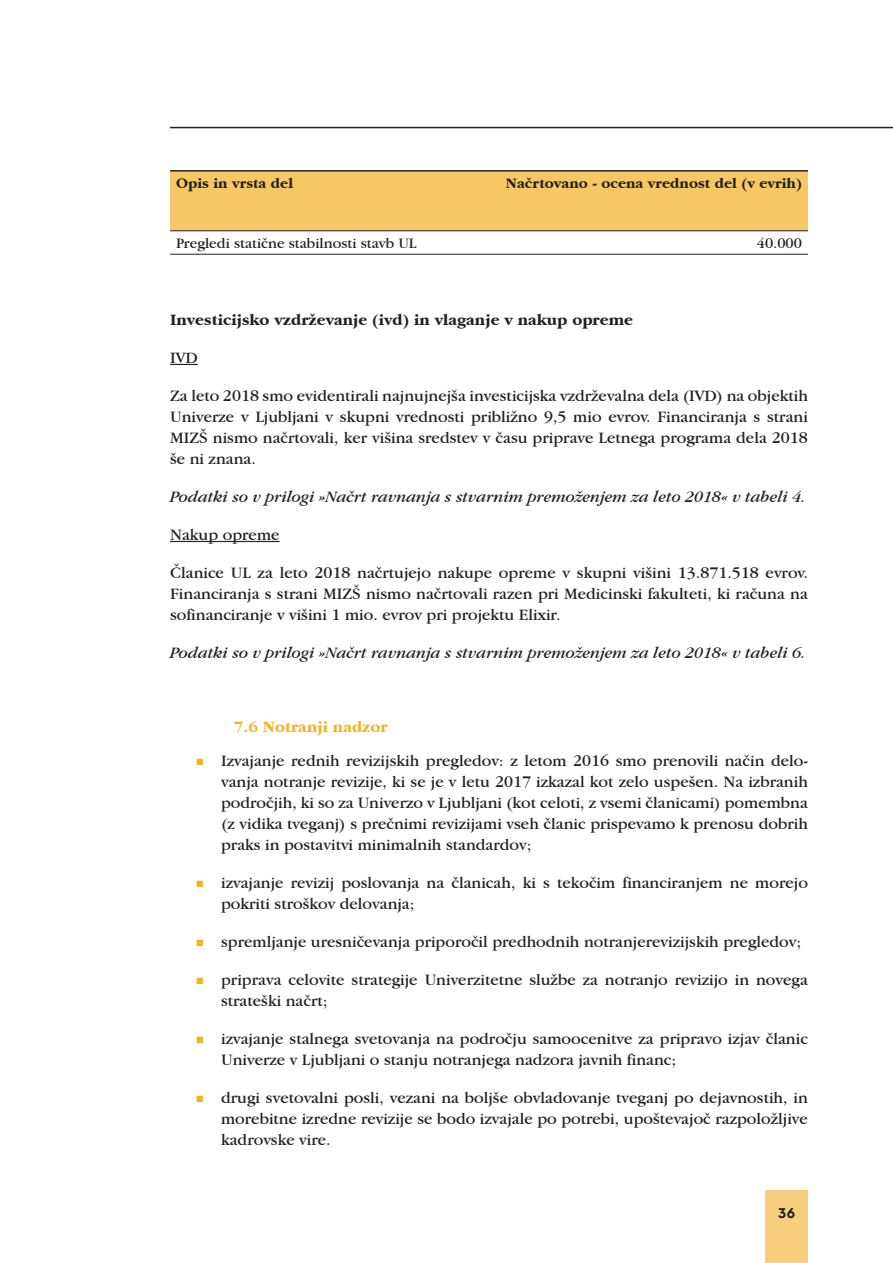
<style>
.page{position:relative;width:893px;height:1263px;background:#fff}
.page>*{position:absolute;margin:0;border:0;box-sizing:border-box;transform-origin:0 0}
.body_tekst{font:16.5px/21px "Garamond IT Cby BT";color:#231f20;text-align:justify}
.body_tekst-2{font:italic 16.5px "Garamond IT Cby BT";color:#231f20}
.body_tekst-3{font:700 16.5px "Garamond IT Cby BT";color:#231f20}
.kazalo{font:700 16.5px "Garamond IT Cby BT";color:#f1b41c}
.body_tekst-4{font:700 15px "Garamond IT Cby BT";color:#231f20}
.body_tekst-5{font:15px "Garamond IT Cby BT";color:#231f20}
.t1{font:700 15px "Cera";color:#231f20}
.s1{font-family:"Cera";font-weight:700;color:#f1b41c}
</style>
<div class="page">
<hr style="left:170px;top:127px;width:723px;height:1px;background:#231f20">
<div style="left:765px;top:1191px;width:43px;height:72px;background:#f7cf7c"></div>
<svg style="left:170px;top:364px;width:28px;height:1px"></svg>
<hr style="left:170px;top:541px;width:110px;height:1px;background:#231f20">
<div style="left:170px;top:172px;width:638px;height:58px;background:#f5c865"></div>
<hr style="left:170px;top:170px;width:319px;height:2px;background:#231f20">
<hr style="left:489px;top:170px;width:319px;height:2px;background:#231f20">
<hr style="left:170px;top:230px;width:319px;height:1px;background:#231f20">
<hr style="left:489px;top:230px;width:319px;height:1px;background:#231f20">
<hr style="left:170px;top:254px;width:319px;height:1px;background:#231f20">
<hr style="left:489px;top:254px;width:319px;height:1px;background:#231f20">
<p class="body_tekst-4" style="left:176px;top:175px;width:119px">Opis in vrsta del</p>
<p class="body_tekst-4" style="left:506px;top:175px;width:297px">Načrtovano - ocena vrednost del (v evrih)</p>
<p class="body_tekst-5" style="left:176px;top:234px;width:242px">Pregledi statične stabilnosti stavb UL</p>
<p class="body_tekst-5" style="left:757px;top:234px;width:47px">40.000</p>
<p class="body_tekst-3" style="left:170px;top:310px;width:465px">Investicijsko vzdrževanje (ivd) in vlaganje v nakup opreme</p>
<p class="body_tekst" style="left:170px;top:346px;width:29px">IVD</p>
<p class="body_tekst" style="left:170px;top:384px;width:639px">Za leto 2018 smo evidentirali najnujnejša investicijska vzdrževalna dela (IVD) na objektih Univerze v Ljubljani v skupni vrednosti približno 9,5 mio evrov. Financiranja s strani MIZŠ nismo načrtovali, ker višina sredstev v času priprave Letnega programa dela 2018 še ni znana.</p>
<p class="body_tekst-2" style="left:170px;top:487px;width:637px">Podatki so v prilogi »Načrt ravnanja s stvarnim premoženjem za leto 2018« v tabeli 4.</p>
<p class="body_tekst" style="left:170px;top:523px;width:111px">Nakup opreme</p>
<p class="body_tekst" style="left:170px;top:561px;width:639px">Članice UL za leto 2018 načrtujejo nakupe opreme v skupni višini 13.871.518 evrov.<br>Financiranja s strani MIZŠ nismo načrtovali razen pri Medicinski fakulteti, ki računa na sofinanciranje v višini 1 mio. evrov pri projektu Elixir.</p>
<p class="body_tekst-2" style="left:170px;top:643px;width:637px">Podatki so v prilogi »Načrt ravnanja s stvarnim premoženjem za leto 2018« v tabeli 6.</p>
<p class="kazalo" style="left:234px;top:718px;width:155px">7.6 Notranji nadzor</p>
<p class="body_tekst" style="left:221px;top:750px;width:588px;text-indent:-26px"><span class="s1">▪</span> Izvajanje rednih revizijskih pregledov: z letom 2016 smo prenovili način delo&shy;vanja notranje revizije, ki se je v letu 2017 izkazal kot zelo uspešen. Na izbranih področjih, ki so za Univerzo v Ljubljani (kot celoti, z vsemi članicami) pomembna (z vidika tveganj) s prečnimi revizijami vseh članic prispevamo k prenosu dobrih praks in postavitvi minimalnih standardov;</p>
<p class="body_tekst" style="left:221px;top:872px;width:588px;text-indent:-26px"><span class="s1">▪</span> izvajanje revizij poslovanja na članicah, ki s tekočim financiranjem ne morejo pokriti stroškov delovanja;</p>
<p class="body_tekst" style="left:196px;top:931px;width:607px"><span class="s1">▪</span> spremljanje uresničevanja priporočil predhodnih notranjerevizijskih pregledov;</p>
<p class="body_tekst" style="left:221px;top:969px;width:588px;text-indent:-26px"><span class="s1">▪</span> priprava celovite strategije Univerzitetne službe za notranjo revizijo in novega strateški načrt;</p>
<p class="body_tekst" style="left:221px;top:1028px;width:588px;text-indent:-26px"><span class="s1">▪</span> izvajanje stalnega svetovanja na področju samoocenitve za pripravo izjav članic<br>Univerze v Ljubljani o stanju notranjega nadzora javnih financ;</p>
<p class="body_tekst" style="left:221px;top:1087px;width:588px;text-indent:-26px"><span class="s1">▪</span> drugi svetovalni posli, vezani na boljše obvladovanje tveganj po dejavnostih, in morebitne izredne revizije se bodo izvajale po potrebi, upoštevajoč razpoložljive kadrovske vire.</p>
<p class="t1" style="left:778px;top:1203px;width:18px">36</p>
</div>
